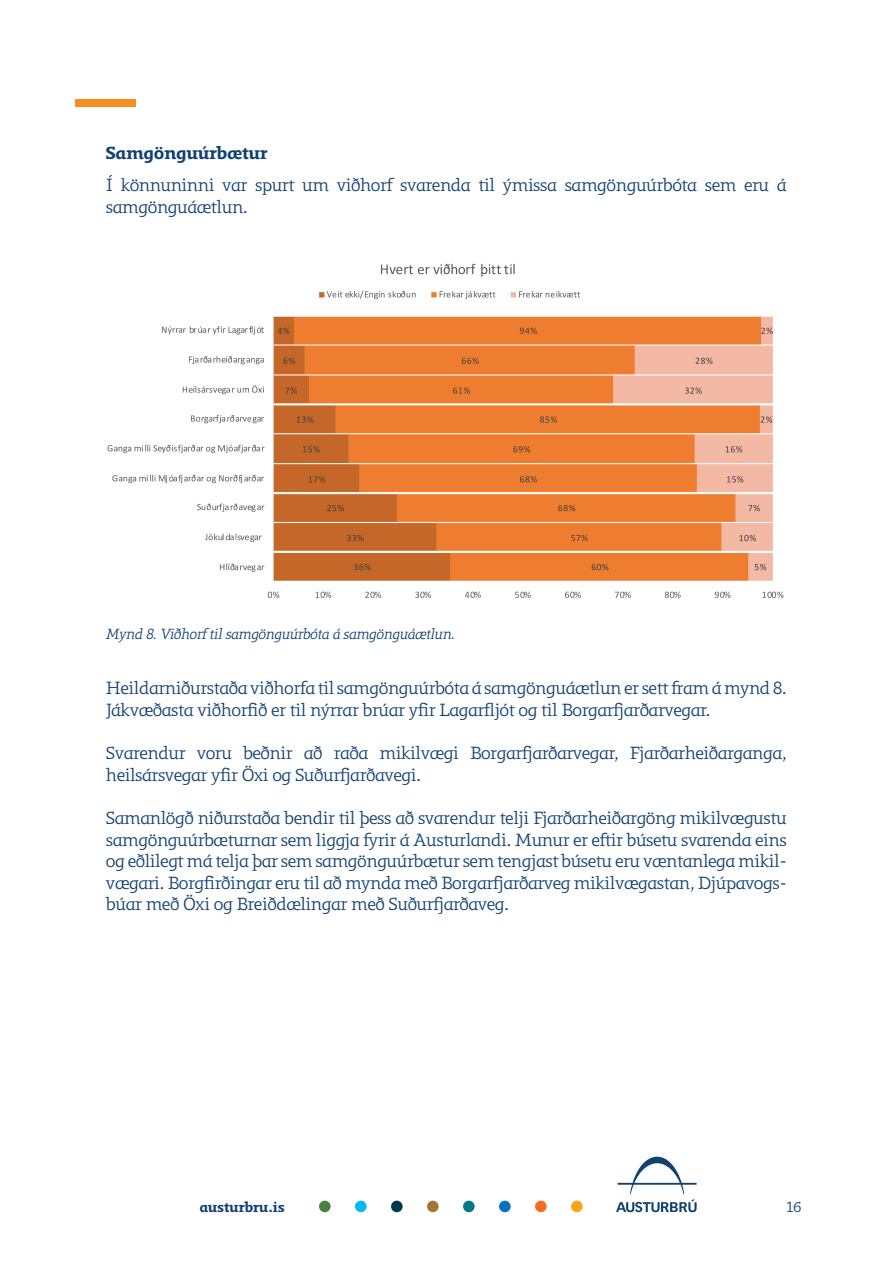
<style>
.page{position:relative;width:893px;height:1263px;background:#fff}
.page>*{position:absolute;margin:0;border:0;box-sizing:border-box;transform-origin:0 0}
.t1{font:18px/21.6px "Regime Pipar B";color:#114073}
.t2{font:500 18px "Regime Pipar B";color:#114073}
.t3{font:italic 15px "Regime Pipar B";color:#114073}
.t4{font:15px "Regime Pipar B";color:#114073}
.t5{font:500 14.55px "Regime Pipar B";color:#114073}
</style>
<div class="page">
<svg style="left:616px;top:1157px;width:81px;height:55px"></svg>
<svg style="left:319px;top:1201px;width:12px;height:11px"></svg>
<svg style="left:355px;top:1201px;width:12px;height:11px"></svg>
<div style="left:391px;top:1201px;width:12px;height:11px;background:#013651;border-radius:50%"></div>
<svg style="left:427px;top:1201px;width:12px;height:11px"></svg>
<div style="left:463px;top:1201px;width:12px;height:11px;background:#007a84;border-radius:50%"></div>
<svg style="left:499px;top:1201px;width:12px;height:11px"></svg>
<svg style="left:535px;top:1201px;width:12px;height:11px"></svg>
<svg style="left:571px;top:1201px;width:12px;height:11px"></svg>
<div style="left:76px;top:99px;width:60px;height:7px;background:#f68f20"></div>
<img style="left:107px;top:263px;width:677px;height:335px">
<p class="t2" style="left:106px;top:142px;width:163px">Samgönguúrbætur</p>
<p class="t1" style="left:106px;top:174px;width:682px">Í könnuninni var spurt um viðhorf svarenda til ýmissa samgönguúrbóta sem eru á samgönguáætlun.</p>
<p class="t3" style="left:107px;top:625px;width:350px">Mynd 8. Viðhorf til samgönguúrbóta á samgönguáætlun.</p>
<p class="t1" style="left:106px;top:677px;width:682px">Heildarniðurstaða viðhorfa til samgönguúrbóta á samgönguáætlun er sett fram á mynd 8.<br>Jákvæðasta viðhorfið er til nýrrar brúar yfir Lagarfljót og til Borgarfjarðarvegar.</p>
<p class="t1" style="left:106px;top:742px;width:682px">Svarendur voru beðnir að raða mikilvægi Borgarfjarðarvegar, Fjarðarheiðarganga, heilsársvegar yfir Öxi og Suðurfjarðavegi.</p>
<p class="t1" style="left:106px;top:807px;width:682px;text-align:justify">Samanlögð niðurstaða bendir til þess að svarendur telji Fjarðarheiðargöng mikilvægustu samgönguúrbæturnar sem liggja fyrir á Austurlandi. Munur er eftir búsetu svarenda eins og eðlilegt má telja þar sem samgönguúrbætur sem tengjast búsetu eru væntanlega mikil&shy;vægari. Borgfirðingar eru til að mynda með Borgarfjarðarveg mikilvægastan, Djúpavogs&shy;búar með Öxi og Breiðdælingar með Suðurfjarðaveg.</p>
<p class="t5" style="left:200px;top:1199px;width:87px">austurbru.is</p>
<p class="t4" style="left:787px;top:1198px;width:16px">16</p>
</div>
